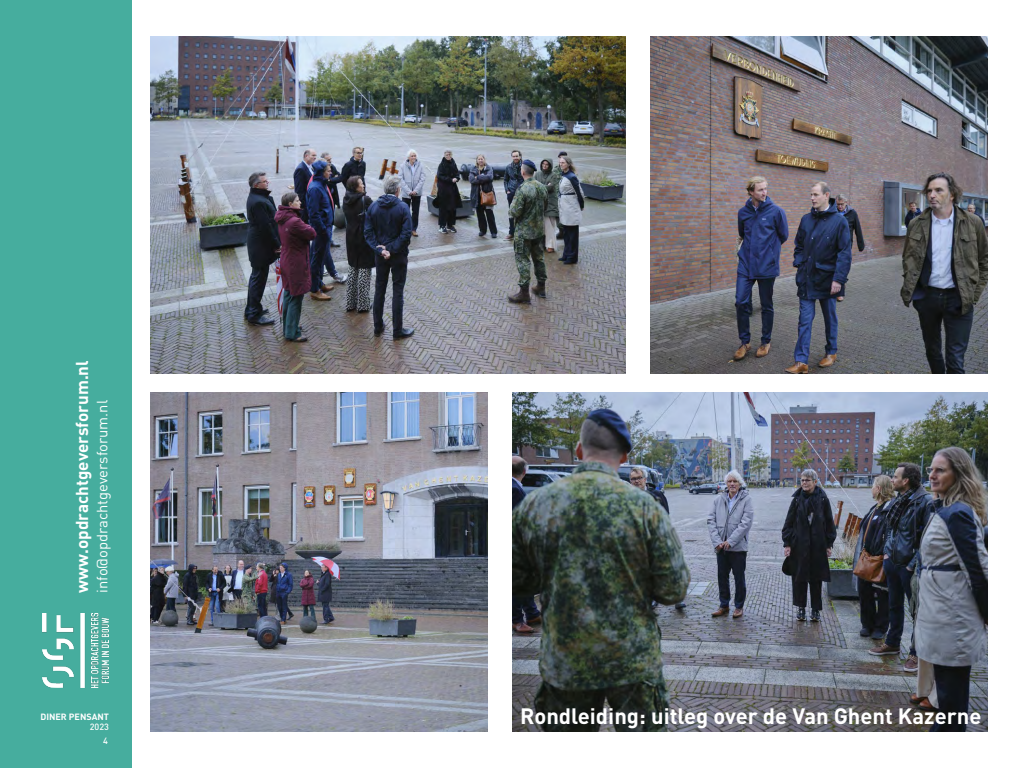
<style>
.page{position:relative;width:1024px;height:768px;background:#fff}
.page>*{position:absolute;margin:0;border:0;box-sizing:border-box;transform-origin:0 0}
.t1{font:700 22px "DIN Pro";color:#fff}
.t2{font:700 17.1px "DIN Pro";color:#fff}
.t3{font:14.8px "DIN Pro";color:#fff}
.t4{font:700 9px "DIN Pro";color:#fff}
.t5{font:500 9px/13.8px "DIN Pro";color:#fff;text-align:right}
</style>
<div class="page">
<div style="left:0;top:0;width:132px;height:768px;background:#46ad9e"></div>
<img style="left:43px;top:613px;width:65px;height:74px">
<img style="left:150px;top:36px;width:476px;height:338px">
<img style="left:650px;top:36px;width:338px;height:338px">
<img style="left:512px;top:392px;width:476px;height:340px">
<img style="left:150px;top:392px;width:338px;height:340px">
<p class="t2" style="left:70px;top:593px;width:234px;rotate:-90deg">www.opdrachtgeversforum.nl</p>
<p class="t3" style="left:92px;top:593px;width:194px;rotate:-90deg">info@opdrachtgeversforum.nl</p>
<p class="t4" style="left:40px;top:710px;width:70px">DINER PENSANT</p>
<p class="t5" style="left:90px;top:720px;width:21px">2023<br>4</p>
<p class="t1" style="left:520px;top:701px;width:463px">Rondleiding: uitleg over de Van Ghent Kazerne</p>
</div>
